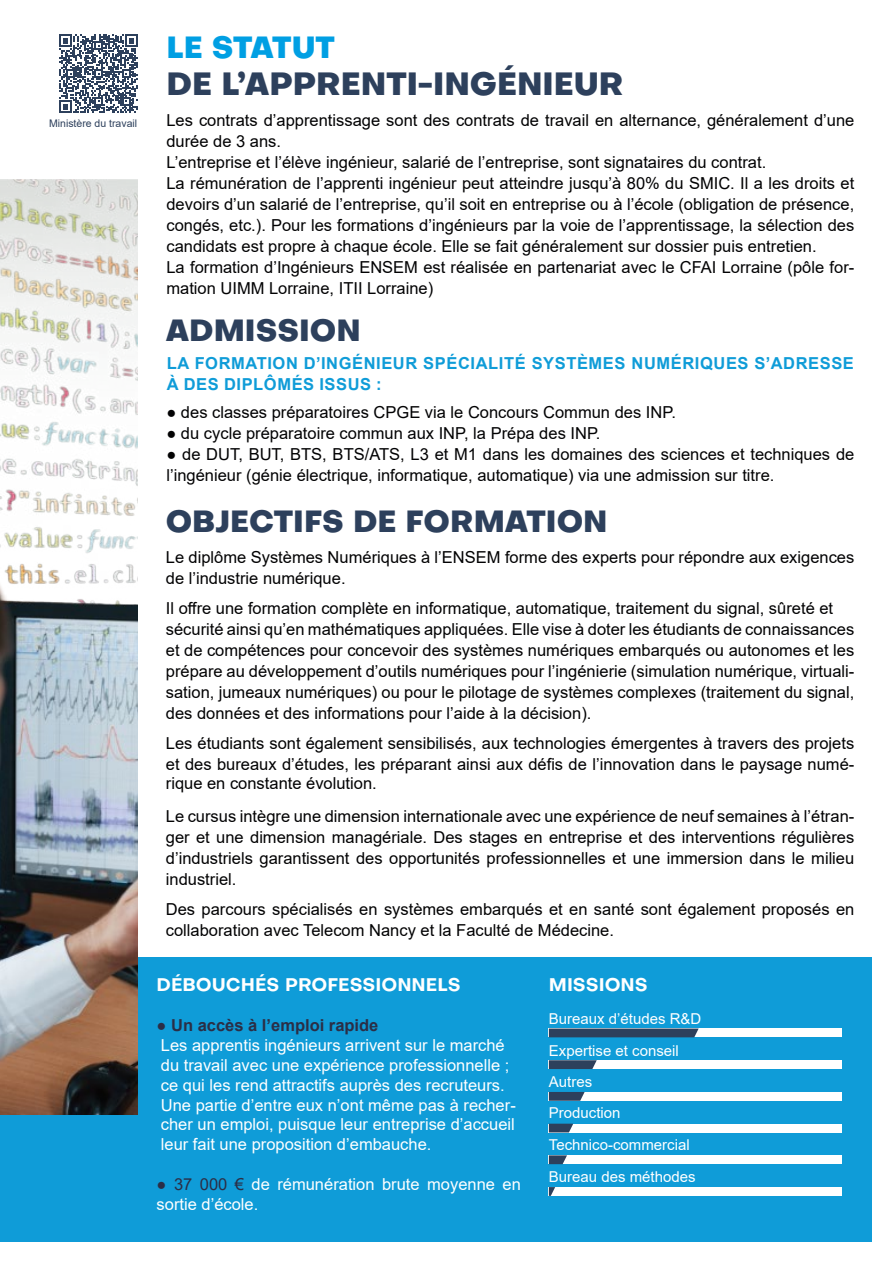
<style>
.page{position:relative;width:893px;height:1263px;background:#fff}
.page>*{position:absolute;margin:0;border:0;box-sizing:border-box;transform-origin:0 0}
.t1{font:800 31.5px "Objective";color:#2d405c}
.t2{font:800 30px "Objective";color:#2d405c}
.t3{font:800 30px "Objective";letter-spacing:-.01em;color:#009fe3}
.t4{font:700 18px "Objective";color:#fff}
.t5{font:16.5px/21px "Arial";color:#020203}
.t6{font:16.5px/19.8px "Arial";color:#fff}
.t7{font:700 16.5px/21px "Arial";letter-spacing:.035em;color:#0f9cd8}
.t8{font:15px/31.7px "Arial";color:#fff}
.t9{font:10.5px "Arial";color:#2d405c}
.s1{color:#2b2e46}
.s2{font-weight:700;color:#2b2e46}
</style>
<div class="page">
<div style="left:0;top:957px;width:872px;height:285px;background:#0f9cd8"></div>
<div style="left:549px;top:1028px;width:293px;height:9px;background:#fff"></div>
<svg style="left:549px;top:1028px;width:150px;height:9px"></svg>
<div style="left:549px;top:1060px;width:293px;height:9px;background:#fff"></div>
<svg style="left:549px;top:1060px;width:48px;height:9px"></svg>
<div style="left:549px;top:1092px;width:293px;height:9px;background:#fff"></div>
<svg style="left:549px;top:1092px;width:36px;height:9px"></svg>
<div style="left:549px;top:1124px;width:293px;height:8px;background:#fff"></div>
<svg style="left:549px;top:1124px;width:24px;height:8px"></svg>
<div style="left:549px;top:1155px;width:293px;height:9px;background:#fff"></div>
<svg style="left:549px;top:1155px;width:18px;height:9px"></svg>
<div style="left:549px;top:1187px;width:293px;height:9px;background:#fff"></div>
<svg style="left:549px;top:1187px;width:6px;height:9px"></svg>
<img style="left:0;top:180px;width:137px;height:934px">
<svg style="left:60px;top:35px;width:78px;height:78px"></svg>
<h2 class="t3" style="left:166px;top:24px;width:170px">LE STATUT</h2>
<h1 class="t1" style="left:166px;top:60px;width:459px">DE L’APPRENTI-INGÉNIEUR</h1>
<p class="t9" style="left:49px;top:116px;width:90px">Ministère du travail</p>
<p class="t5" style="left:166px;top:109px;width:689px">Les contrats d’apprentissage sont des contrats de travail en alternance, généralement d’une durée de 3 ans.<br>L’entreprise et l’élève ingénieur, salarié de l’entreprise, sont signataires du contrat.<br>La rémunération de l’apprenti ingénieur peut atteindre jusqu’à 80% du SMIC. Il a les droits et devoirs d’un salarié de l’entreprise, qu’il soit en entreprise ou à l’école (obligation de présence, congés, etc.). Pour les formations d’ingénieurs par la voie de l’apprentissage, la sélection des candidats est propre à chaque école. Elle se fait généralement sur dossier puis entretien.<br>La formation d’Ingénieurs ENSEM est réalisée en partenariat avec le CFAI Lorraine (pôle for&shy;mation UIMM Lorraine, ITII Lorraine)</p>
<h2 class="t2" style="left:166px;top:307px;width:196px">ADMISSION</h2>
<p class="t7" style="left:167px;top:352px;width:689px">LA FORMATION D’INGÉNIEUR SPÉCIALITÉ SYSTÈMES NUMÉRIQUES S’ADRESSE<br>À DES DIPLÔMÉS ISSUS :</p>
<p class="t5" style="left:166px;top:402px;width:511px">● des classes préparatoires CPGE via le Concours Commun des INP.</p>
<p class="t5" style="left:166px;top:423px;width:435px">● du cycle préparatoire commun aux INP, la Prépa des INP.</p>
<p class="t5" style="left:166px;top:444px;width:689px">● de DUT, BUT, BTS, BTS/ATS, L3 et M1 dans les domaines des sciences et techniques de l’ingénieur (génie électrique, informatique, automatique) via une admission sur titre.</p>
<h2 class="t2" style="left:166px;top:499px;width:443px">OBJECTIFS DE FORMATION</h2>
<p class="t5" style="left:166px;top:546px;width:690px">Le diplôme Systèmes Numériques à l’ENSEM forme des experts pour répondre aux exigences de l’industrie numérique.</p>
<p class="t5" style="left:166px;top:597px;width:690px">Il offre une formation complète en informatique, automatique, traitement du signal, sûreté et sécurité ainsi qu’en mathématiques appliquées. Elle vise à doter les étudiants de connaissances et de compétences pour concevoir des systèmes numériques embarqués ou autonomes et les prépare au développement d’outils numériques pour l’ingénierie (simulation numérique, virtuali&shy;sation, jumeaux numériques) ou pour le pilotage de systèmes complexes (traitement du signal, des données et des informations pour l’aide à la décision).</p>
<p class="t5" style="left:166px;top:732px;width:690px;line-height:20.4px;text-align:justify">Les étudiants sont également sensibilisés, aux technologies émergentes à travers des projets et des bureaux d’études, les préparant ainsi aux défis de l’innovation dans le paysage numé&shy;rique en constante évolution.</p>
<p class="t5" style="left:166px;top:806px;width:690px;text-align:justify">Le cursus intègre une dimension internationale avec une expérience de neuf semaines à l’étran&shy;ger et une dimension managériale. Des stages en entreprise et des interventions régulières d’industriels garantissent des opportunités professionnelles et une immersion dans le milieu industriel.</p>
<p class="t5" style="left:166px;top:899px;width:690px">Des parcours spécialisés en systèmes embarqués et en santé sont également proposés en collaboration avec Telecom Nancy et la Faculté de Médecine.</p>
<p class="t4" style="left:157px;top:971px;width:306px">DÉBOUCHÉS PROFESSIONNELS</p>
<p class="t4" style="left:549px;top:971px;width:100px">MISSIONS</p>
<p class="t8" style="left:549px;top:1002px;width:154px">Bureaux d’études R&amp;D<br>Expertise et conseil<br>Autres<br>Production<br>Technico-commercial<br>Bureau des méthodes</p>
<p class="t6" style="left:157px;top:1015px;width:361px"><span class="s1">●</span> <span class="s2">Un accès à l’emploi rapide<br></span>Les apprentis ingénieurs arrivent sur le marché du travail avec une expérience professionnelle ; ce qui les rend attractifs auprès des recruteurs.<br>Une partie d’entre eux n’ont même pas à recher&shy;cher un emploi, puisque leur entreprise d’accueil leur fait une proposition d’embauche.</p>
<p class="t6" style="left:157px;top:1174px;width:366px"><span class="s1">● 37 000 €</span> de rémunération brute moyenne en sortie d’école.</p>
</div>
